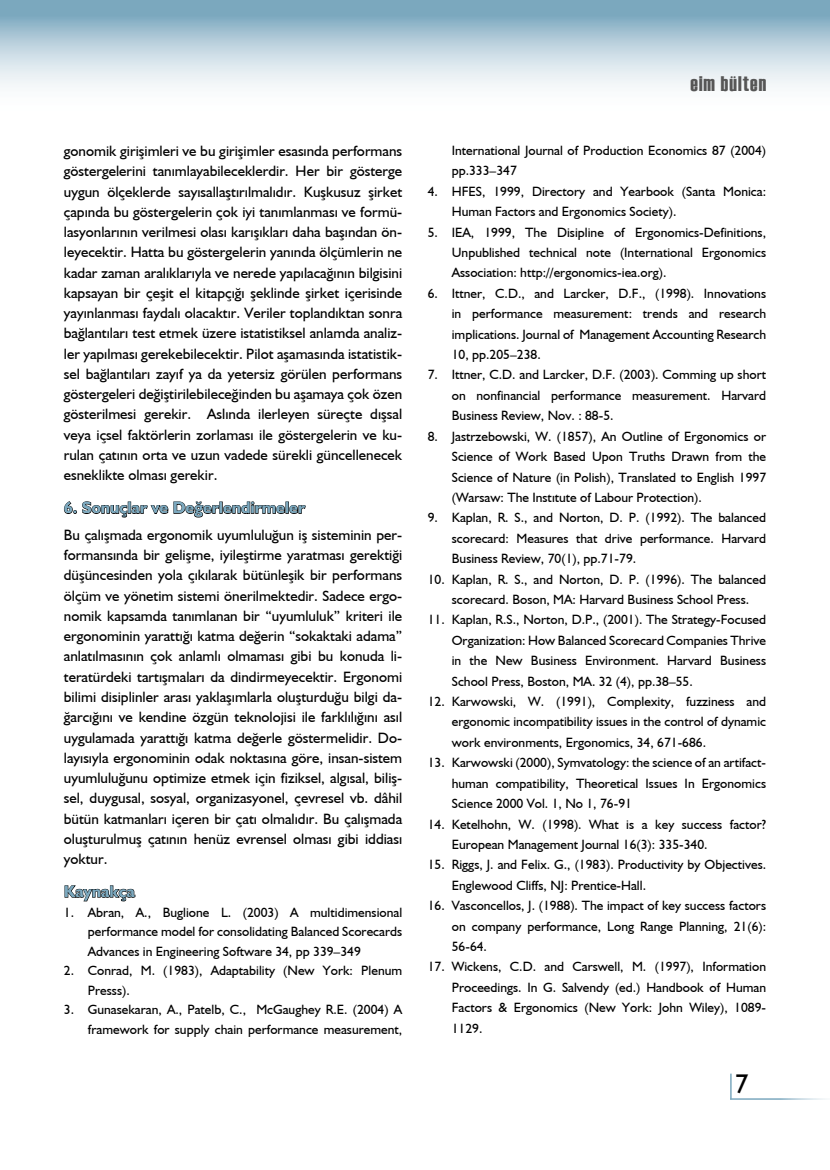
<style>
.page{position:relative;width:830px;height:1170px;background:#fff}
.page>*{position:absolute;margin:0;border:0;box-sizing:border-box;transform-origin:0 0}
.t1{font:27px "Humanist 521 BT";color:#000}
.t2{font:21px "Haettenschweiler";letter-spacing:.05em;color:#565656}
.t3{font:700 16.5px "Humanist 521 BT";color:#7ba8be}
.t4{font:15px/20.2px "Humanist 521 BT";color:#000;text-align:justify}
.t5{font:13.5px/20.4px "Humanist 521 BT";color:#000;text-align:justify}
</style>
<div class="page">
<svg style="left:0;top:0;width:829px;height:87px"></svg>
<hr style="left:729px;top:1073px;width:2px;height:26px;background:#7ba8be">
<hr style="left:729px;top:1098px;width:100px;height:1px;background:#fff">
<svg style="left:64px;top:501px;width:242px;height:17px"></svg>
<svg style="left:64px;top:885px;width:72px;height:16px"></svg>
<p class="t4" style="left:64px;top:140px;width:340px">gonomik girişimleri ve bu girişimler esasında performans göstergelerini tanımlayabileceklerdir. Her bir gösterge uygun ölçeklerde sayısallaştırılmalıdır. Kuşkusuz şirket çapında bu göstergelerin çok iyi tanımlanması ve formü&shy;lasyonlarının verilmesi olası karışıkları daha başından ön&shy;leyecektir. Hatta bu göstergelerin yanında ölçümlerin ne kadar zaman aralıklarıyla ve nerede yapılacağının bilgisini kapsayan bir çeşit el kitapçığı şeklinde şirket içerisinde yayınlanması faydalı olacaktır. Veriler toplandıktan sonra bağlantıları test etmek üzere istatistiksel anlamda analiz&shy;ler yapılması gerekebilecektir. Pilot aşamasında istatistik&shy;sel bağlantıları zayıf ya da yetersiz görülen performans göstergeleri değiştirilebileceğinden bu aşamaya çok özen gösterilmesi gerekir. Aslında ilerleyen süreçte dışsal veya içsel faktörlerin zorlaması ile göstergelerin ve ku&shy;rulan çatının orta ve uzun vadede sürekli güncellenecek esneklikte olması gerekir.</p>
<p class="t3" style="left:64px;top:497px;width:242px">6. Sonuçlar ve Değerlendirmeler</p>
<p class="t4" style="left:64px;top:524px;width:340px">Bu çalışmada ergonomik uyumluluğun iş sisteminin per&shy;formansında bir gelişme, iyileştirme yaratması gerektiği düşüncesinden yola çıkılarak bütünleşik bir performans ölçüm ve yönetim sistemi önerilmektedir. Sadece ergo&shy;nomik kapsamda tanımlanan bir “uyumluluk” kriteri ile ergonominin yarattığı katma değerin “sokaktaki adama” anlatılmasının çok anlamlı olmaması gibi bu konuda li&shy;teratürdeki tartışmaları da dindirmeyecektir. Ergonomi bilimi disiplinler arası yaklaşımlarla oluşturduğu bilgi da&shy;ğarcığını ve kendine özgün teknolojisi ile farklılığını asıl uygulamada yarattığı katma değerle göstermelidir. Do&shy;layısıyla ergonominin odak noktasına göre, insan-sistem uyumluluğunu optimize etmek için fiziksel, algısal, biliş&shy;sel, duygusal, sosyal, organizasyonel, çevresel vb. dâhil bütün katmanları içeren bir çatı olmalıdır. Bu çalışmada oluşturulmuş çatının henüz evrensel olması gibi iddiası yoktur.</p>
<p class="t3" style="left:64px;top:881px;width:73px">Kaynakça</p>
<p class="t5" style="left:88px;top:901px;width:316px;line-height:19.5px;text-indent:-24px">1. Abran, A., Buglione L. (2003) A multidimensional performance model for consolidating Balanced Scorecards Advances in Engineering Software 34, pp 339–349</p>
<p class="t5" style="left:88px;top:960px;width:316px;line-height:19.5px;text-indent:-24px">2. Conrad, M. (1983), Adaptability (New York: Plenum<br>Presss).</p>
<p class="t5" style="left:64px;top:999px;width:340px;line-height:19.5px;text-align:right">3. Gunasekaran, A., Patelb, C., McGaughey R.E. (2004) A framework for supply chain performance measurement,</p>
<h2 class="t2" style="left:690px;top:70px;width:77px">eim bülten</h2>
<p class="t5" style="left:451px;top:140px;width:316px">International Journal of Production Economics 87 (2004) pp.333–347</p>
<p class="t5" style="left:451px;top:181px;width:316px;text-indent:-24px">4. HFES, 1999, Directory and Yearbook (Santa Monica:<br>Human Factors and Ergonomics Society).</p>
<p class="t5" style="left:451px;top:221px;width:316px;text-indent:-24px">5. IEA, 1999, The Disipline of Ergonomics-Definitions, Unpublished technical note (International Ergonomics Association: http://ergonomics-iea.org).</p>
<p class="t5" style="left:451px;top:283px;width:316px;text-indent:-24px">6. Ittner, C.D., and Larcker, D.F., (1998). Innovations in performance measurement: trends and research implications. Journal of Management Accounting Research 10, pp.205–238.</p>
<p class="t5" style="left:451px;top:364px;width:316px;text-indent:-24px">7. Ittner, C.D. and Larcker, D.F. (2003). Comming up short on nonfinancial performance measurement. Harvard Business Review, Nov. : 88-5.</p>
<p class="t5" style="left:451px;top:425px;width:316px;text-indent:-24px">8. Jastrzebowski, W. (1857), An Outline of Ergonomics or Science of Work Based Upon Truths Drawn from the Science of Nature (in Polish), Translated to English 1997 (Warsaw: The Instıtute of Labour Protection).</p>
<p class="t5" style="left:451px;top:507px;width:316px;text-indent:-24px">9. Kaplan, R. S., and Norton, D. P. (1992). The balanced scorecard: Measures that drive performance. Harvard Business Review, 70(1), pp.71-79.</p>
<p class="t5" style="left:427px;top:568px;width:340px;text-align:center">10. Kaplan, R. S., and Norton, D. P. (1996). The balanced scorecard. Boson, MA: Harvard Business School Press.</p>
<p class="t5" style="left:451px;top:609px;width:316px;text-indent:-24px">11. Kaplan, R.S., Norton, D.P., (2001). The Strategy-Focused Organization: How Balanced Scorecard Companies Thrive in the New Business Environment. Harvard Business School Press, Boston, MA. 32 (4), pp.38–55.</p>
<p class="t5" style="left:451px;top:691px;width:316px;text-indent:-24px">12. Karwowski, W. (1991), Complexity, fuzziness and ergonomic incompatibility issues in the control of dynamic work environments, Ergonomics, 34, 671-686.</p>
<p class="t5" style="left:451px;top:752px;width:316px;text-indent:-24px">13. Karwowski (2000), Symvatology: the science of an artifact&shy;human compatibility, Theoretical Issues In Ergonomics Science 2000 Vol. 1, No 1, 76-91</p>
<p class="t5" style="left:451px;top:813px;width:316px;text-indent:-24px">14. Ketelhohn, W. (1998). What is a key success factor?<br>European Management Journal 16(3): 335-340.</p>
<p class="t5" style="left:451px;top:854px;width:316px;text-indent:-24px">15. Riggs, J. and Felix. G., (1983). Productivity by Objectives.<br>Englewood Cliffs, NJ: Prentice-Hall.</p>
<p class="t5" style="left:451px;top:895px;width:316px;text-indent:-24px">16. Vasconcellos, J. (1988). The impact of key success factors on company performance, Long Range Planning, 21(6):<br>56-64.</p>
<p class="t5" style="left:451px;top:956px;width:316px;text-indent:-24px">17. Wickens, C.D. and Carswell, M. (1997), Information Proceedings. In G. Salvendy (ed.) Handbook of Human Factors &amp; Ergonomics (New York: John Wiley), 1089- 1129.</p>
<h1 class="t1" style="left:734px;top:1066px;width:15px">7</h1>
</div>
